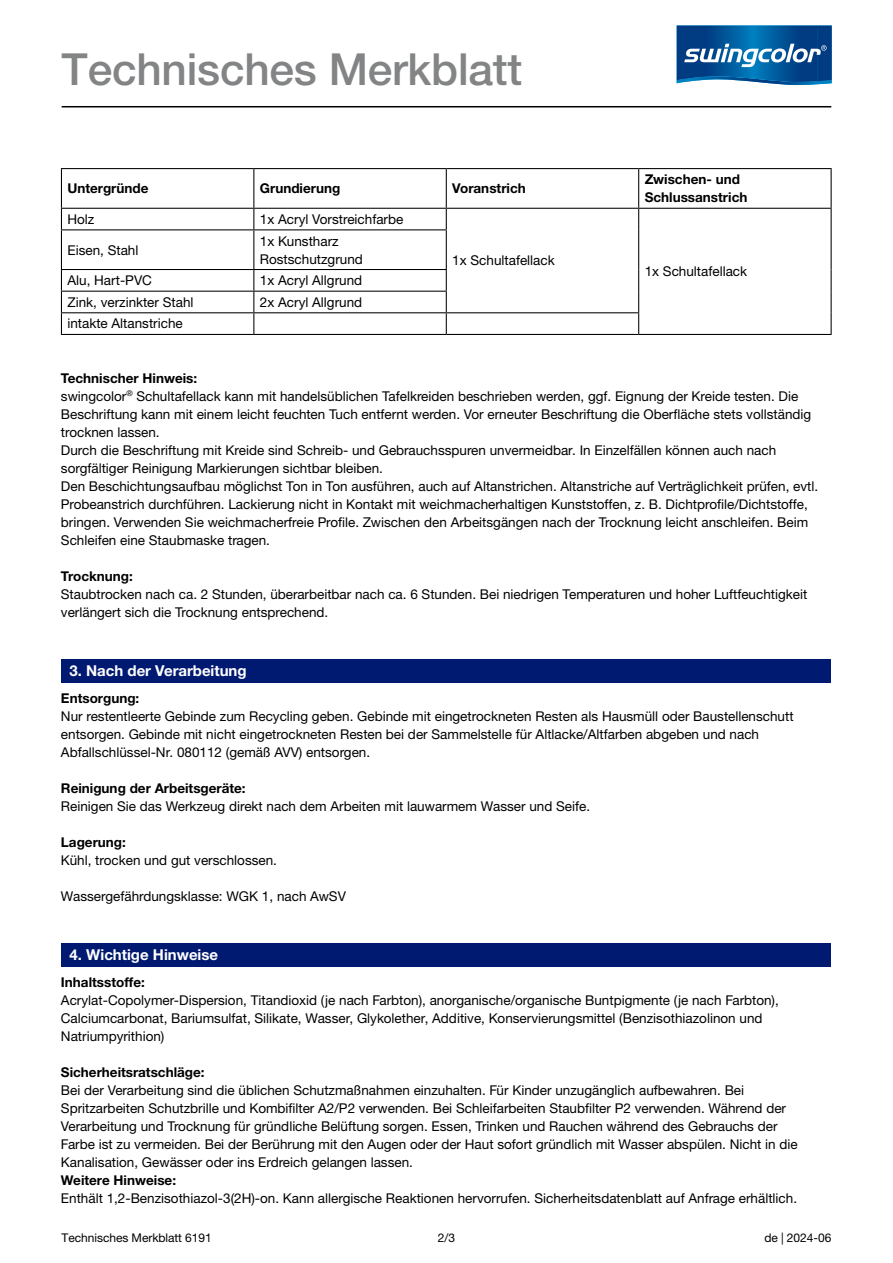
<style>
.page{position:relative;width:893px;height:1263px;background:#fff}
.page>*{position:absolute;margin:0;border:0;box-sizing:border-box;transform-origin:0 0}
.t1{font:500 44.25px "Helvetica Neue LTW1 G";letter-spacing:-.005em;color:#828485}
.rubric_headline{font:700 15px "Helvetica Neue LTW1 G";color:#fff}
.copy_text{font:13.5px/18px "Helvetica Neue LTW1 G";color:#000}
.TB{font:13.5px/18px "Helvetica Neue LTW1 G";color:#000}
.copy_text_prefix{font:700 13.5px "Helvetica Neue LTW1 G";color:#000}
.TH{font:700 13.5px/18px "Helvetica Neue LTW1 G";color:#000}
.footer_text{font:12px "Helvetica Neue LTW1 G";letter-spacing:-.005em;color:#000}
.footer_edition{font:12px "Helvetica Neue LTW1 G";letter-spacing:-.005em;color:#000}
.footer_page{font:12px "Helvetica Neue LTW1 G";color:#000}
</style>
<div class="page">
<hr style="left:62px;top:106px;width:769px;height:1px;background:#000">
<svg style="left:677px;top:26px;width:155px;height:59px;background:#2a6da6"></svg>
<svg style="left:61px;top:209px;width:1px;height:20px"></svg>
<svg style="left:253px;top:209px;width:1px;height:20px"></svg>
<svg style="left:446px;top:209px;width:1px;height:20px"></svg>
<svg style="left:638px;top:209px;width:1px;height:21px"></svg>
<svg style="left:831px;top:209px;width:1px;height:21px"></svg>
<hr style="left:61px;top:229px;width:193px;height:1px;background:#000">
<hr style="left:61px;top:230px;width:1px;height:39px;background:#000">
<hr style="left:254px;top:229px;width:193px;height:1px;background:#000">
<hr style="left:253px;top:230px;width:1px;height:39px;background:#000">
<hr style="left:446px;top:230px;width:1px;height:39px;background:#000">
<hr style="left:638px;top:230px;width:1px;height:39px;background:#000">
<hr style="left:831px;top:230px;width:1px;height:39px;background:#000">
<hr style="left:61px;top:269px;width:193px;height:1px;background:#000">
<hr style="left:254px;top:269px;width:193px;height:1px;background:#000">
<hr style="left:61px;top:291px;width:193px;height:1px;background:#000">
<hr style="left:254px;top:291px;width:193px;height:1px;background:#000">
<hr style="left:61px;top:312px;width:193px;height:1px;background:#000">
<svg style="left:61px;top:270px;width:1px;height:64px"></svg>
<hr style="left:254px;top:312px;width:192px;height:1px;background:#000">
<svg style="left:253px;top:270px;width:1px;height:64px"></svg>
<hr style="left:446px;top:312px;width:193px;height:1px;background:#000">
<svg style="left:446px;top:270px;width:1px;height:64px"></svg>
<svg style="left:638px;top:269px;width:1px;height:65px"></svg>
<svg style="left:831px;top:269px;width:1px;height:65px"></svg>
<hr style="left:61px;top:334px;width:193px;height:1px;background:#000">
<hr style="left:254px;top:334px;width:192px;height:1px;background:#000">
<hr style="left:446px;top:334px;width:193px;height:1px;background:#000">
<hr style="left:639px;top:334px;width:193px;height:1px;background:#000">
<hr style="left:61px;top:168px;width:193px;height:1px;background:#000">
<hr style="left:61px;top:169px;width:1px;height:39px;background:#000">
<hr style="left:61px;top:208px;width:193px;height:1px;background:#000">
<hr style="left:254px;top:168px;width:192px;height:1px;background:#000">
<hr style="left:253px;top:169px;width:1px;height:39px;background:#000">
<hr style="left:254px;top:208px;width:192px;height:1px;background:#000">
<hr style="left:446px;top:168px;width:193px;height:1px;background:#000">
<hr style="left:446px;top:169px;width:1px;height:39px;background:#000">
<hr style="left:446px;top:208px;width:193px;height:1px;background:#000">
<hr style="left:639px;top:168px;width:193px;height:1px;background:#000">
<hr style="left:638px;top:169px;width:1px;height:39px;background:#000">
<hr style="left:831px;top:169px;width:1px;height:39px;background:#000">
<hr style="left:639px;top:208px;width:193px;height:1px;background:#000">
<div style="left:61px;top:659px;width:770px;height:24px;background:#001a71"></div>
<div style="left:61px;top:943px;width:770px;height:24px;background:#001a71"></div>
<p class="t1" style="left:62px;top:43px;width:462px">Technisches Merkblatt</p>
<p class="TH" style="left:67px;top:179px;width:83px">Untergründe</p>
<p class="TH" style="left:260px;top:179px;width:82px">Grundierung</p>
<p class="TH" style="left:452px;top:179px;width:75px">Voranstrich</p>
<p class="TH" style="left:645px;top:170px;width:104px">Zwischen- und<br>Schlussanstrich</p>
<p class="TB" style="left:67px;top:210px;width:28px">Holz</p>
<p class="TB" style="left:260px;top:210px;width:145px">1x Acryl Vorstreichfarbe</p>
<p class="TB" style="left:452px;top:251px;width:104px">1x Schultafellack</p>
<p class="TB" style="left:645px;top:262px;width:104px">1x Schultafellack</p>
<p class="TB" style="left:67px;top:241px;width:72px">Eisen, Stahl</p>
<p class="TB" style="left:260px;top:232px;width:105px">1x Kunstharz<br>Rostschutzgrund</p>
<p class="TB" style="left:67px;top:271px;width:86px">Alu, Hart-PVC</p>
<p class="TB" style="left:260px;top:271px;width:104px">1x Acryl Allgrund</p>
<p class="TB" style="left:67px;top:293px;width:128px">Zink, verzinkter Stahl</p>
<p class="TB" style="left:260px;top:293px;width:104px">2x Acryl Allgrund</p>
<p class="TB" style="left:67px;top:315px;width:117px">intakte Altanstriche</p>
<p class="copy_text_prefix" style="left:61px;top:369px;width:138px">Technischer Hinweis:</p>
<p class="copy_text" style="left:61px;top:387px;width:759px">swingcolor<sup>®</sup> Schultafellack kann mit handelsüblichen Tafelkreiden beschrieben werden, ggf. Eignung der Kreide testen. Die Beschriftung kann mit einem leicht feuchten Tuch entfernt werden. Vor erneuter Beschriftung die Oberfläche stets vollständig trocknen lassen.<br>Durch die Beschriftung mit Kreide sind Schreib- und Gebrauchsspuren unvermeidbar. In Einzelfällen können auch nach sorgfältiger Reinigung Markierungen sichtbar bleiben.<br>Den Beschichtungsaufbau möglichst Ton in Ton ausführen, auch auf Altanstrichen. Altanstriche auf Verträglichkeit prüfen, evtl.<br>Probeanstrich durchführen. Lackierung nicht in Kontakt mit weichmacherhaltigen Kunststoffen, z. B. Dichtprofile/Dichtstoffe, bringen. Verwenden Sie weichmacherfreie Profile. Zwischen den Arbeitsgängen nach der Trocknung leicht anschleifen. Beim Schleifen eine Staubmaske tragen.</p>
<p class="copy_text_prefix" style="left:61px;top:567px;width:73px">Trocknung:</p>
<p class="copy_text" style="left:61px;top:585px;width:748px">Staubtrocken nach ca. 2 Stunden, überarbeitbar nach ca. 6 Stunden. Bei niedrigen Temperaturen und hoher Luftfeuchtigkeit verlängert sich die Trocknung entsprechend.</p>
<p class="rubric_headline" style="left:69px;top:662px;width:179px">3. Nach der Verarbeitung</p>
<p class="copy_text_prefix" style="left:61px;top:689px;width:80px">Entsorgung:</p>
<p class="copy_text" style="left:61px;top:707px;width:734px">Nur restentleerte Gebinde zum Recycling geben. Gebinde mit eingetrockneten Resten als Hausmüll oder Baustellenschutt entsorgen. Gebinde mit nicht eingetrockneten Resten bei der Sammelstelle für Altlacke/Altfarben abgeben und nach<br>Abfallschlüssel-Nr. 080112 (gemäß AVV) entsorgen.</p>
<p class="copy_text_prefix" style="left:61px;top:779px;width:186px">Reinigung der Arbeitsgeräte:</p>
<p class="copy_text" style="left:61px;top:797px;width:531px">Reinigen Sie das Werkzeug direkt nach dem Arbeiten mit lauwarmem Wasser und Seife.</p>
<p class="copy_text_prefix" style="left:61px;top:833px;width:67px">Lagerung:</p>
<p class="copy_text" style="left:61px;top:851px;width:218px">Kühl, trocken und gut verschlossen.</p>
<p class="copy_text" style="left:61px;top:887px;width:286px">Wassergefährdungsklasse: WGK 1, nach AwSV</p>
<p class="rubric_headline" style="left:69px;top:946px;width:150px">4. Wichtige Hinweise</p>
<p class="copy_text_prefix" style="left:61px;top:974px;width:85px">Inhaltsstoffe:</p>
<p class="copy_text" style="left:61px;top:991px;width:719px">Acrylat-Copolymer-Dispersion, Titandioxid (je nach Farbton), anorganische/organische Buntpigmente (je nach Farbton),<br>Calciumcarbonat, Bariumsulfat, Silikate, Wasser, Glykolether, Additive, Konservierungsmittel (Benzisothiazolinon und<br>Natriumpyrithion)</p>
<p class="copy_text_prefix" style="left:61px;top:1064px;width:145px">Sicherheitsratschläge:</p>
<p class="copy_text" style="left:61px;top:1081px;width:738px">Bei der Verarbeitung sind die üblichen Schutzmaßnahmen einzuhalten. Für Kinder unzugänglich aufbewahren. Bei Spritzarbeiten Schutzbrille und Kombifilter A2/P2 verwenden. Bei Schleifarbeiten Staubfilter P2 verwenden. Während der Verarbeitung und Trocknung für gründliche Belüftung sorgen. Essen, Trinken und Rauchen während des Gebrauchs der Farbe ist zu vermeiden. Bei der Berührung mit den Augen oder der Haut sofort gründlich mit Wasser abspülen. Nicht in die Kanalisation, Gewässer oder ins Erdreich gelangen lassen.</p>
<p class="copy_text_prefix" style="left:61px;top:1172px;width:117px">Weitere Hinweise:</p>
<p class="copy_text" style="left:61px;top:1189px;width:738px">Enthält 1,2-Benzisothiazol-3(2H)-on. Kann allergische Reaktionen hervorrufen. Sicherheitsdatenblatt auf Anfrage erhältlich.</p>
<p class="footer_text" style="left:62px;top:1230px;width:152px">Technisches Merkblatt 6191</p>
<p class="footer_page" style="left:438px;top:1230px;width:19px">2/3</p>
<p class="footer_edition" style="left:764px;top:1230px;width:68px">de | 2024-06</p>
</div>
